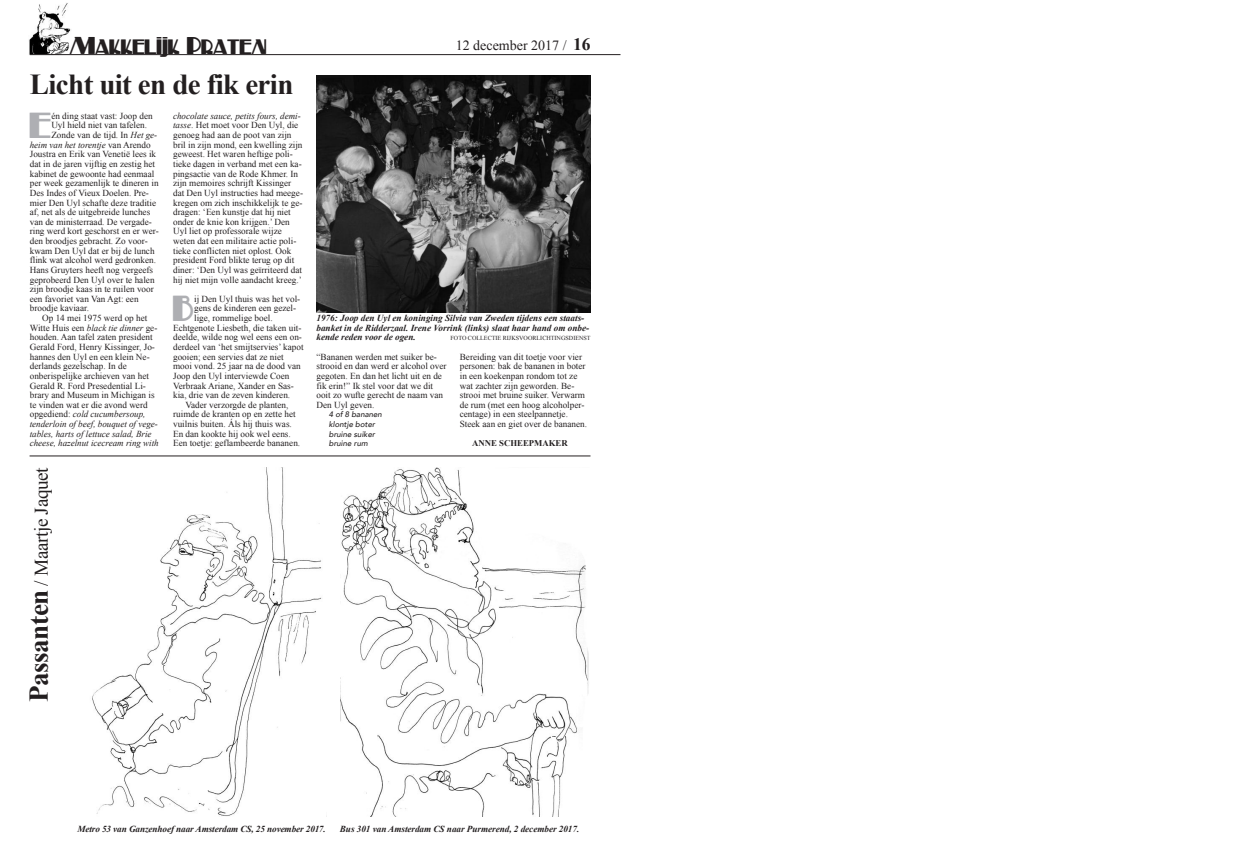
<style>
.page{position:relative;width:1241px;height:864px;background:#fff}
.page>*{position:absolute;margin:0;border:0;box-sizing:border-box;transform-origin:0 0}
.t1{font:39.11px "Mokum Stad";color:#aeafb3}
.t2{font:700 28.88px "Times New Roman";letter-spacing:-.02em;color:#231f20}
.t3{font:26.25px "Mokum Stad";color:#231f20}
.t4{font:19.25px "Times New Roman";letter-spacing:-.02em;color:#231f20}
.t5{font:14px "Times New Roman";color:#231f20}
.t6{font:9.19px/9.6px "Times New Roman";color:#231f20}
.t7{font:italic 700 9.19px/9.6px "Times New Roman";color:#231f20}
.t8{font:italic 9.19px "Times New Roman";color:#231f20}
.t9{font:700 8.75px "Times New Roman";color:#231f20}
.t10{font:italic 500 7.88px/9.6px "Avenir";color:#231f20}
.t11{font:6.12px "Times New Roman";color:#231f20}
.s1{font-weight:700;font-size:17.5px}
.s2{font-style:italic}
.s3{font-style:normal}
.s4{font-weight:700;font-size:27.12px}
</style>
<div class="page">
<img style="left:29px;top:3px;width:43px;height:53px">
<hr style="left:30px;top:54px;width:590px;height:1px;background:#231f20">
<img style="left:92px;top:467px;width:230px;height:349px">
<img style="left:340px;top:467px;width:249px;height:348px">
<hr style="left:30px;top:455px;width:560px;height:1px;background:#231f20">
<img style="left:316px;top:75px;width:274px;height:237px">
<h3 class="t3" style="left:70px;top:36px;width:198px">Makkelijk Praten</h3>
<h3 class="t5" style="left:455px;top:38px;width:136px">12 december 2017 / <span class="s1">16</span></h3>
<h2 class="t2" style="left:30px;top:68px;width:265px">Licht uit en de fik erin</h2>
<h1 class="t1" style="left:30px;top:112px;width:23px">E</h1>
<p class="t6" style="left:51px;top:111px;width:103px">én ding staat vast: Joop den</p>
<p class="t6" style="left:173px;top:111px;width:131px"><span class="s2">chocolate sauce, petits fours, demi&shy;tasse</span>. Het moet voor Den Uyl, die genoeg had aan de poot van zijn bril in zijn mond, een kwelling zijn geweest. Het waren heftige poli&shy;tieke dagen in verband met een ka&shy;pingsactie van de Rode Khmer. in zijn memoires schrijft Kissinger dat Den Uyl instructies had meege&shy;kregen om zich inschikkelijk te ge&shy;dragen: ‘een kunstje dat hij niet onder de knie kon krijgen.’ Den Uyl liet op professorale wijze weten dat een militaire actie poli&shy;tieke conflicten niet oplost. ook president ford blikte terug op dit diner: ‘Den Uyl was geïrriteerd dat hij niet mijn volle aandacht kreeg.’</p>
<h1 class="t1" style="left:173px;top:295px;width:23px">B</h1>
<p class="t6" style="left:194px;top:294px;width:108px">ij Den Uyl thuis was het vol-</p>
<p class="t6" style="left:51px;top:120px;width:97px">Uyl hield niet van tafelen.</p>
<p class="t6" style="left:51px;top:130px;width:107px">zonde van de tijd. in <span class="s2">Het ge-</span></p>
<p class="t8" style="left:30px;top:139px;width:122px">heim van het torentje <span class="s3">van Arendo</span></p>
<p class="t6" style="left:30px;top:149px;width:128px">Joustra en erik van venetië lees ik</p>
<p class="t6" style="left:30px;top:159px;width:127px">dat in de jaren vijftig en zestig het</p>
<p class="t6" style="left:30px;top:169px;width:126px">kabinet de gewoonte had eenmaal</p>
<p class="t6" style="left:30px;top:178px;width:130px">per week gezamenlijk te dineren in</p>
<p class="t6" style="left:30px;top:188px;width:121px">Des indes of vieux Doelen. Pre-</p>
<p class="t6" style="left:30px;top:197px;width:128px">mier Den Uyl schafte deze traditie</p>
<p class="t6" style="left:30px;top:207px;width:122px">af, net als de uitgebreide lunches</p>
<p class="t6" style="left:30px;top:217px;width:124px">van de ministerraad. De vergade-</p>
<p class="t6" style="left:30px;top:226px;width:130px">ring werd kort geschorst en er wer-</p>
<p class="t6" style="left:30px;top:236px;width:119px">den broodjes gebracht. zo voor-</p>
<p class="t6" style="left:30px;top:246px;width:126px">kwam Den Uyl dat er bij de lunch</p>
<p class="t6" style="left:30px;top:255px;width:128px">flink wat alcohol werd gedronken.</p>
<p class="t6" style="left:30px;top:265px;width:125px">Hans Gruyters heeft nog vergeefs</p>
<p class="t6" style="left:30px;top:274px;width:126px">geprobeerd Den Uyl over te halen</p>
<p class="t6" style="left:30px;top:284px;width:125px">zijn broodje kaas in te ruilen voor</p>
<p class="t6" style="left:30px;top:294px;width:110px">een favoriet van van Agt: een</p>
<p class="t6" style="left:30px;top:303px;width:61px">broodje kaviaar.</p>
<p class="t6" style="left:42px;top:313px;width:107px">op 14 mei 1975 werd op het</p>
<p class="t6" style="left:30px;top:323px;width:129px">Witte Huis een <span class="s2">black tie dinner</span> ge-</p>
<p class="t6" style="left:30px;top:332px;width:124px">houden. Aan tafel zaten president</p>
<p class="t6" style="left:30px;top:342px;width:127px">Gerald ford, Henry Kissinger, Jo-</p>
<p class="t6" style="left:30px;top:351px;width:121px">hannes den Uyl en een klein ne-</p>
<p class="t6" style="left:30px;top:361px;width:98px">derlands gezelschap. in de</p>
<p class="t6" style="left:30px;top:371px;width:121px">onberispelijke archieven van het</p>
<p class="t6" style="left:30px;top:380px;width:118px">Gerald R. ford Presedential li-</p>
<p class="t6" style="left:30px;top:390px;width:126px">brary and museum in michigan is</p>
<p class="t6" style="left:30px;top:400px;width:119px">te vinden wat er die avond werd</p>
<p class="t8" style="left:30px;top:409px;width:117px"><span class="s3">opgediend:</span> cold cucumbersoup,</p>
<p class="t8" style="left:30px;top:419px;width:130px">tenderloin of beef, bouquet of vege-</p>
<p class="t8" style="left:30px;top:428px;width:123px">tables, harts of lettuce salad, Brie</p>
<p class="t8" style="left:30px;top:438px;width:130px">cheese, hazelnut icecream ring with</p>
<p class="t6" style="left:194px;top:303px;width:104px">gens de kinderen een gezel-</p>
<p class="t6" style="left:194px;top:313px;width:80px">lige, rommelige boel.</p>
<p class="t6" style="left:173px;top:323px;width:130px">echtgenote liesbeth, die taken uit-</p>
<p class="t6" style="left:173px;top:332px;width:130px">deelde, wilde nog wel eens een on-</p>
<p class="t6" style="left:173px;top:342px;width:132px">derdeel van ‘het smijtservies’ kapot</p>
<p class="t6" style="left:173px;top:351px;width:112px">gooien; een servies dat ze niet</p>
<p class="t6" style="left:173px;top:361px;width:129px">mooi vond. 25 jaar na de dood van</p>
<p class="t6" style="left:173px;top:371px;width:118px">Joop den Uyl interviewde coen</p>
<p class="t6" style="left:173px;top:380px;width:122px">verbraak Ariane, Xander en Sas-</p>
<p class="t6" style="left:173px;top:390px;width:119px">kia, drie van de zeven kinderen.</p>
<p class="t6" style="left:185px;top:400px;width:104px">vader verzorgde de planten,</p>
<p class="t6" style="left:173px;top:409px;width:124px">ruimde de kranten op en zette het</p>
<p class="t6" style="left:173px;top:419px;width:120px">vuilnis buiten. Áls hij thuis was.</p>
<p class="t6" style="left:173px;top:428px;width:119px">en dan kookte hij ook wel eens.</p>
<p class="t6" style="left:173px;top:438px;width:129px">een toetje: geflambeerde bananen.</p>
<h3 class="t4" style="left:31px;top:701px;width:236px;rotate:-90deg"><span class="s4">Passanten</span> / maartje Jaquet</h3>
<p class="t7" style="left:316px;top:313px;width:274px">1976: Joop den Uyl en koninging Silvia van Zweden tijdens een staats&shy;banket in de Ridderzaal. Irene Vorrink (links) slaat haar hand om onbe&shy;kende reden voor de ogen.</p>
<p class="t11" style="left:450px;top:335px;width:142px">foto collectie RiJKSvooRlicHtinGSDienSt</p>
<p class="t6" style="left:316px;top:351px;width:132px">“Bananen werden met suiker be&shy;strooid en dan werd er alcohol over gegoten. en dan het licht uit en de fik erin!” ik stel voor dat we dit ooit zo wufte gerecht de naam van<br>Den Uyl geven.</p>
<p class="t10" style="left:329px;top:410px;width:55px">4 of 8 bananen klontje boter bruine suiker bruine rum</p>
<p class="t6" style="left:459px;top:351px;width:129px">Bereiding van dit toetje voor vier personen: bak de bananen in boter in een koekenpan rondom tot ze wat zachter zijn geworden. Be&shy;strooi met bruine suiker. verwarm de rum (met een hoog alcoholper&shy;centage) in een steelpannetje.<br>Steek aan en giet over de bananen.</p>
<p class="t9" style="left:472px;top:438px;width:97px">ANNE SCHEEPMAKER</p>
<p class="t7" style="left:77px;top:823px;width:250px">Metro 53 van Ganzenhoef naar Amsterdam CS, 25 november 2017.</p>
<p class="t7" style="left:340px;top:823px;width:241px">Bus 301 van Amsterdam CS naar Purmerend, 2 december 2017.</p>
</div>
